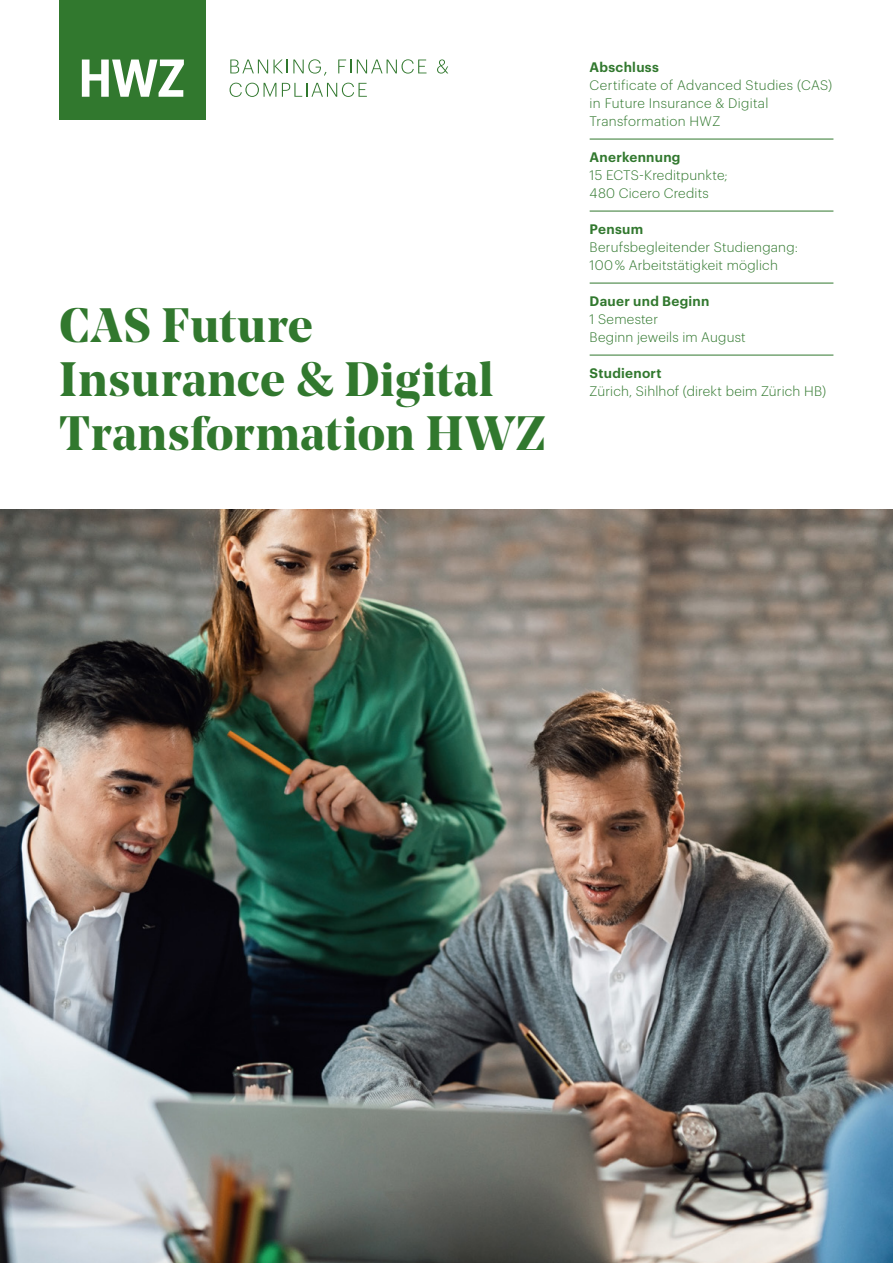
<style>
.page{position:relative;width:893px;height:1263px;background:#fff}
.page>*{position:absolute;margin:0;border:0;box-sizing:border-box;transform-origin:0 0}
.t1{font:700 48px/54px "Noe Display";letter-spacing:.015em;color:#31782e}
.t2{font:300 13.5px/18px "Graphik";letter-spacing:.02em;color:#31782e}
.t3{font:600 13.5px "Graphik";letter-spacing:.02em;color:#31782e}
</style>
<div class="page">
<div style="left:60px;top:0;width:146px;height:119px;background:#31782e"></div>
<svg style="left:230px;top:59px;width:96px;height:17px"></svg>
<svg style="left:338px;top:60px;width:13px;height:13px"></svg>
<svg style="left:357px;top:59px;width:69px;height:15px"></svg>
<svg style="left:437px;top:59px;width:11px;height:15px"></svg>
<svg style="left:230px;top:83px;width:46px;height:14px"></svg>
<svg style="left:282px;top:83px;width:85px;height:14px"></svg>
<svg style="left:82px;top:60px;width:102px;height:37px"></svg>
<hr style="left:590px;top:139px;width:243px;height:1px;background:#31782e">
<hr style="left:590px;top:211px;width:243px;height:1px;background:#31782e">
<hr style="left:590px;top:283px;width:243px;height:1px;background:#31782e">
<hr style="left:590px;top:355px;width:243px;height:1px;background:#31782e">
<img style="left:0;top:510px;width:893px;height:753px">
<h1 class="t1" style="left:60px;top:297px;width:488px">CAS Future<br>Insurance &amp; Digital<br>Transformation HWZ</h1>
<p class="t3" style="left:590px;top:56px;width:71px">Abschluss</p>
<p class="t2" style="left:590px;top:75px;width:244px">Certificate of Advanced Studies (CAS) in Future Insurance &amp; Digital<br>Transformation HWZ</p>
<p class="t3" style="left:590px;top:146px;width:92px">Anerkennung</p>
<p class="t2" style="left:590px;top:165px;width:140px">15 ECTS-Kreditpunkte;<br>480 Cicero Credits</p>
<p class="t3" style="left:590px;top:218px;width:55px">Pensum</p>
<p class="t2" style="left:590px;top:237px;width:210px">Berufsbegleitender Studiengang:<br>100 % Arbeitstätigkeit möglich</p>
<p class="t3" style="left:590px;top:290px;width:121px">Dauer und Beginn</p>
<p class="t2" style="left:590px;top:309px;width:158px">1 Semester<br>Beginn jeweils im August</p>
<p class="t3" style="left:590px;top:362px;width:73px">Studienort</p>
<p class="t2" style="left:590px;top:381px;width:238px">Zürich, Sihlhof (direkt beim Zürich HB)</p>
</div>
